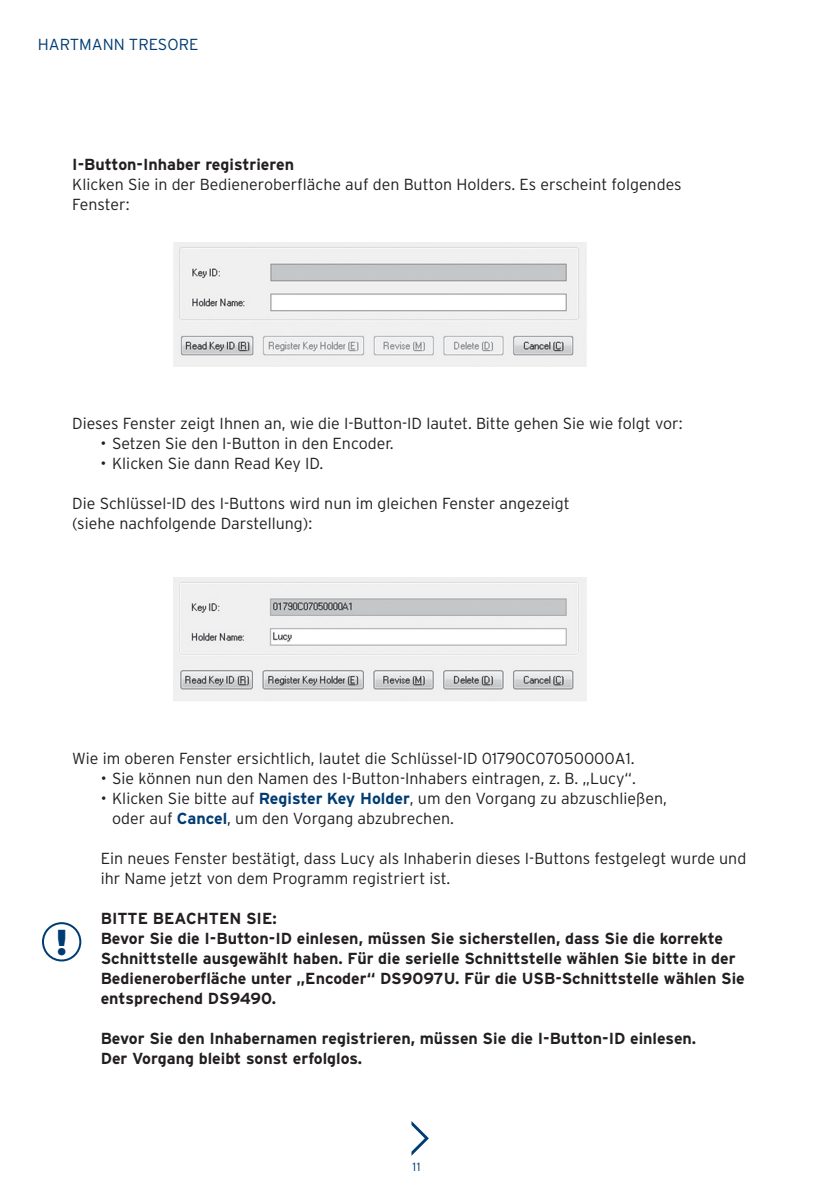
<style>
.page{position:relative;width:840px;height:1191px;background:#fff}
.page>*{position:absolute;margin:0;border:0;box-sizing:border-box;transform-origin:0 0}
.t1{font:900 36px "Interstate";color:#003c72}
.t2{font:300 16px/20px "Interstate";color:#231f20}
.t3{font:700 16px/20px "Interstate";color:#231f20}
.t4{font:300 16px "Interstate";color:#003c72}
.t5{font:300 12px "Interstate";color:#003c72}
.s1{font-weight:700;color:#003c72}
</style>
<div class="page">
<svg style="left:411px;top:1121px;width:17px;height:34px"></svg>
<div style="left:42px;top:922px;width:39px;height:39px;border:2px solid #003c72;border-radius:50%"></div>
<img style="left:173px;top:242px;width:413px;height:125px">
<img style="left:173px;top:577px;width:413px;height:124px">
<p class="t4" style="left:38px;top:35px;width:162px">HARTMANN TRESORE</p>
<p class="t3" style="left:72px;top:154px;width:223px">I-Button-Inhaber registrieren</p>
<p class="t2" style="left:72px;top:174px;width:610px">Klicken Sie in der Bedieneroberfläche auf den Button Holders. Es erscheint folgendes<br>Fenster:</p>
<p class="t2" style="left:72px;top:413px;width:611px">Dieses Fenster zeigt Ihnen an, wie die I-Button-ID lautet. Bitte gehen Sie wie folgt vor:</p>
<p class="t2" style="left:101px;top:433px;width:294px">• Setzen Sie den I-Button in den Encoder.</p>
<p class="t2" style="left:101px;top:453px;width:224px">• Klicken Sie dann Read Key ID.</p>
<p class="t2" style="left:72px;top:493px;width:498px">Die Schlüssel-ID des I-Buttons wird nun im gleichen Fenster angezeigt (siehe nachfolgende Darstellung):</p>
<p class="t2" style="left:72px;top:748px;width:563px">Wie im oberen Fenster ersichtlich, lautet die Schlüssel-ID 01790C07050000A1.</p>
<p class="t2" style="left:101px;top:768px;width:536px">• Sie können nun den Namen des I-Button-Inhabers eintragen, z. B. „Lucy“.</p>
<p class="t2" style="left:112px;top:788px;width:556px;text-indent:-11px">• Klicken Sie bitte auf <span class="s1">Register Key Holder</span>, um den Vorgang zu abzuschließen, oder auf <span class="s1">Cancel</span>, um den Vorgang abzubrechen.</p>
<p class="t2" style="left:101px;top:848px;width:646px">Ein neues Fenster bestätigt, dass Lucy als Inhaberin dieses I-Buttons festgelegt wurde und ihr Name jetzt von dem Programm registriert ist.</p>
<p class="t3" style="left:101px;top:908px;width:645px">BITTE BEACHTEN SIE:<br>Bevor Sie die I-Button-ID einlesen, müssen Sie sicherstellen, dass Sie die korrekte Schnittstelle ausgewählt haben. Für die serielle Schnittstelle wählen Sie bitte in der Bedieneroberfläche unter „Encoder“ DS9097U. Für die USB-Schnittstelle wählen Sie entsprechend DS9490.</p>
<p class="t3" style="left:101px;top:1028px;width:596px">Bevor Sie den Inhabernamen registrieren, müssen Sie die I-Button-ID einlesen.<br>Der Vorgang bleibt sonst erfolglos.</p>
<h1 class="t1" style="left:55px;top:921px;width:14px">!</h1>
<p class="t5" style="left:412px;top:1160px;width:9px">11</p>
</div>
